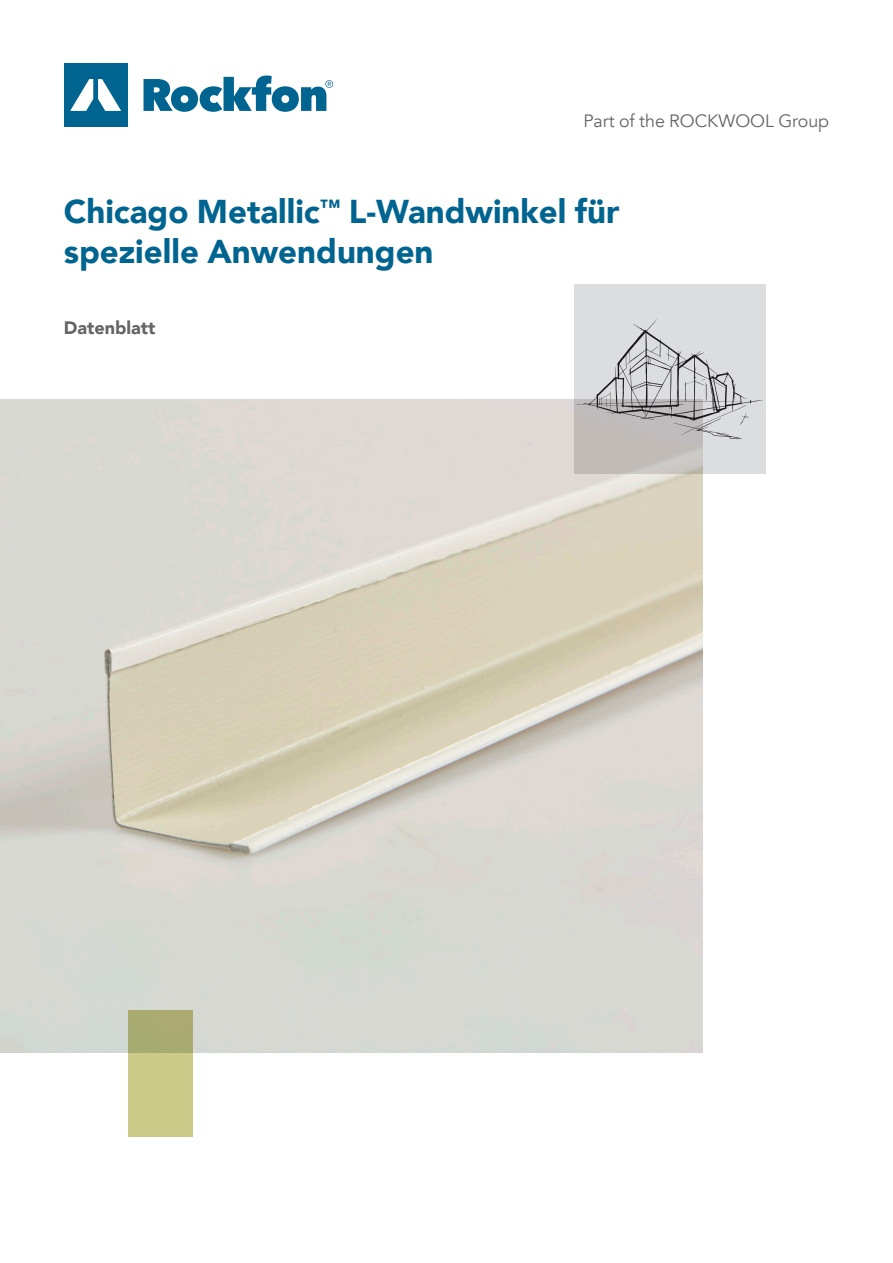
<style>
.page{position:relative;width:893px;height:1263px;background:#fff}
.page>*{position:absolute;margin:0;border:0;box-sizing:border-box;transform-origin:0 0}
.t1{font:900 33px/39.6px "Avenir";color:#006490}
.t2{font:900 18px "Avenir";color:#646567}
.t3{font:17.85px "Avenir";color:#646567}
</style>
<div class="page">
<img style="left:0;top:400px;width:702px;height:652px">
<svg style="left:144px;top:75px;width:189px;height:37px"></svg>
<div style="left:64px;top:63px;width:64px;height:64px;background:#006490"></div>
<svg style="left:70px;top:79px;width:51px;height:32px"></svg>
<svg style="left:574px;top:285px;width:191px;height:189px;background:#d3d2d1"></svg>
<svg style="left:576px;top:319px;width:187px;height:120px;background:#c6c6c7"></svg>
<svg style="left:128px;top:1010px;width:65px;height:126px;background:#bfbf80"></svg>
<p class="t3" style="left:583px;top:110px;width:247px">Part of the ROCKWOOL Group</p>
<p class="t1" style="left:64px;top:191px;width:557px">Chicago Metallic<sup>™</sup> L-Wandwinkel für spezielle Anwendungen</p>
<p class="t2" style="left:64px;top:312px;width:93px">Datenblatt</p>
</div>
